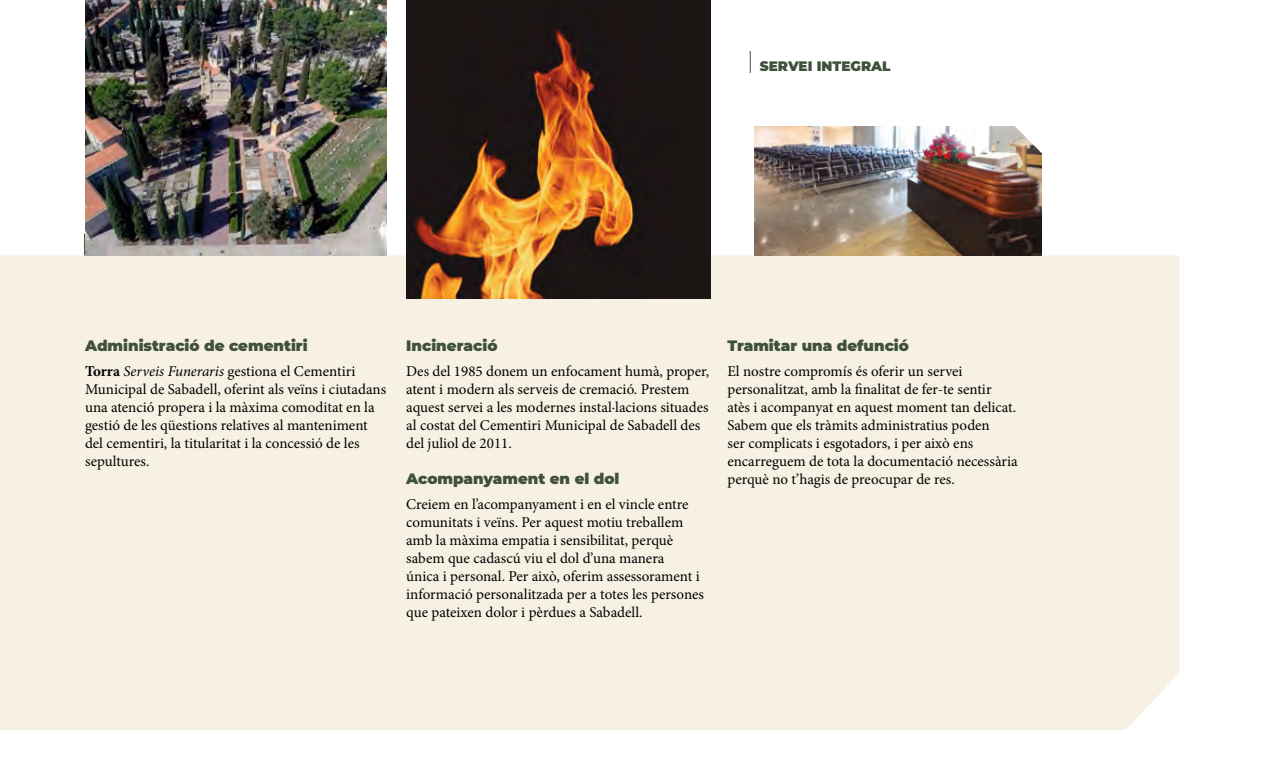
<style>
.page{position:relative;width:1263px;height:766px;background:#fff}
.page>*{position:absolute;margin:0;border:0;box-sizing:border-box;transform-origin:0 0}
.t1{font:15px/18px "Minion Pro";color:#000}
.t2{font:900 15px "Montserrat";color:#3f503b}
.t3{font:900 13.65px "Montserrat";color:#3f503b}
.s1{font-weight:700}
.s2{font-style:italic}
</style>
<div class="page">
<div style="left:0;top:255px;width:1179px;height:475px;background:#f7f1e4"></div>
<svg style="left:84px;top:233px;width:1px;height:22px"></svg>
<img style="left:754px;top:126px;width:288px;height:129px">
<img style="left:993px;top:126px;width:49px;height:55px">
<svg style="left:750px;top:51px;width:1px;height:22px"></svg>
<img style="left:85px;top:0;width:302px;height:255px">
<img style="left:406px;top:0;width:304px;height:298px">
<p class="t3" style="left:760px;top:56px;width:132px">SERVEI INTEGRAL</p>
<p class="t2" style="left:85px;top:334px;width:224px">Administració de cementiri</p>
<p class="t1" style="left:85px;top:362px;width:303px"><span class="s1">Torra</span> <span class="s2">Serveis Funeraris</span> gestiona el Cementiri Municipal de Sabadell, oferint als veïns i ciutadans una atenció propera i la màxima comoditat en la gestió de les qüestions relatives al manteniment del cementiri, la titularitat i la concessió de les sepultures.</p>
<p class="t2" style="left:406px;top:334px;width:93px">Incineració</p>
<p class="t1" style="left:406px;top:362px;width:305px">Des del 1985 donem un enfocament humà, proper, atent i modern als serveis de cremació. Prestem aquest servei a les modernes instal·lacions situades al costat del Cementiri Municipal de Sabadell des del juliol de 2011.</p>
<p class="t2" style="left:406px;top:467px;width:215px">Acompanyament en el dol</p>
<p class="t1" style="left:406px;top:495px;width:299px">Creiem en l’acompanyament i en el vincle entre comunitats i veïns. Per aquest motiu treballem amb la màxima empatia i sensibilitat, perquè sabem que cadascú viu el dol d’una manera<br>única i personal. Per això, oferim assessorament i informació personalitzada per a totes les persones que pateixen dolor i pèrdues a Sabadell.</p>
<p class="t2" style="left:727px;top:334px;width:183px">Tramitar una defunció</p>
<p class="t1" style="left:727px;top:362px;width:292px">El nostre compromís és oferir un servei personalitzat, amb la finalitat de fer-te sentir atès i acompanyat en aquest moment tan delicat.<br>Sabem que els tràmits administratius poden<br>ser complicats i esgotadors, i per això ens encarreguem de tota la documentació necessària perquè no t’hagis de preocupar de res.</p>
</div>
